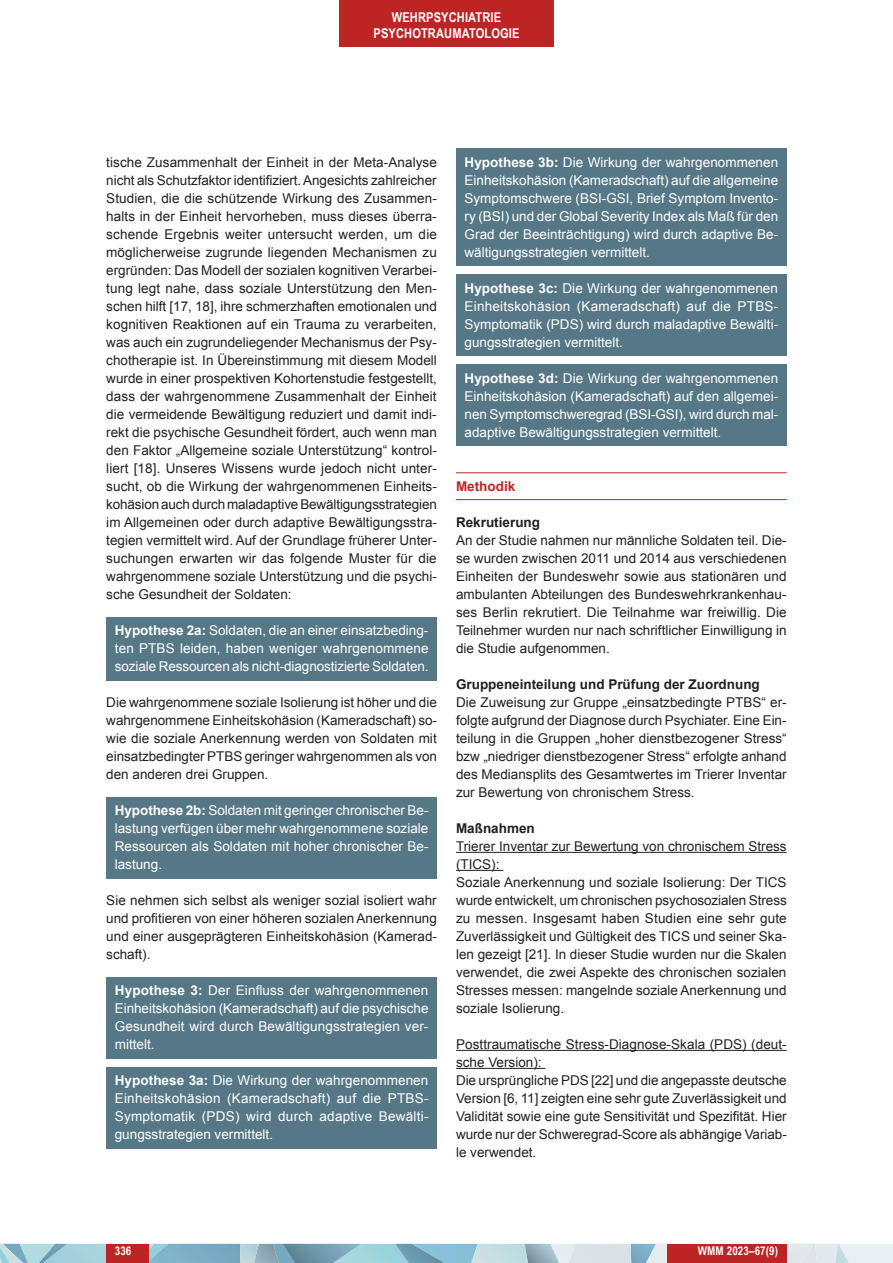
<style>
.page{position:relative;width:893px;height:1263px;background:#fff}
.page>*{position:absolute;margin:0;border:0;box-sizing:border-box;transform-origin:0 0}
.t1{font:13.5px/18px "Arial";color:#231f20;text-align:justify}
.t2{font:13.5px/18px "Arial";color:#fff;text-align:justify}
.t3{font:700 13.5px "Arial";color:#231f20}
.t4{font:700 13.5px/16.2px "Arial Narrow";letter-spacing:.01em;color:#fff;text-align:center}
.t5{font:700 13.5px "Arial";color:#bc2524}
.t6{font:700 12px "Arial Narrow";letter-spacing:.01em;color:#fff}
.s1{font-weight:700}
</style>
<div class="page">
<svg style="left:0;top:1244px;width:893px;height:19px"></svg>
<div style="left:106px;top:1244px;width:43px;height:19px;background:#bc2524"></div>
<div style="left:668px;top:1244px;width:119px;height:19px;background:#bc2524"></div>
<div style="left:106px;top:617px;width:331px;height:63px;background:#567886"></div>
<div style="left:106px;top:797px;width:331px;height:81px;background:#567886"></div>
<div style="left:106px;top:977px;width:331px;height:81px;background:#567886"></div>
<div style="left:106px;top:1067px;width:331px;height:81px;background:#567886"></div>
<div style="left:456px;top:149px;width:331px;height:117px;background:#567886"></div>
<div style="left:456px;top:275px;width:331px;height:81px;background:#567886"></div>
<div style="left:456px;top:365px;width:331px;height:81px;background:#567886"></div>
<hr style="left:456px;top:472px;width:331px;height:1px;background:#bc2524">
<hr style="left:456px;top:499px;width:331px;height:1px;background:#bc2524">
<hr style="left:456px;top:852px;width:331px;height:1px;background:#231f20">
<hr style="left:456px;top:870px;width:47px;height:1px;background:#231f20">
<hr style="left:456px;top:1050px;width:331px;height:1px;background:#231f20">
<hr style="left:456px;top:1068px;width:89px;height:1px;background:#231f20">
<div style="left:339px;top:0;width:214px;height:47px;background:#bc2524"></div>
<p class="t4" style="left:373px;top:9px;width:147px">WEHRPSYCHIATRIE<br>PSYCHOTRAUMATOLOGIE</p>
<p class="t1" style="left:106px;top:153px;width:332px">tische Zusammenhalt der Einheit in der Meta-Analyse nicht als Schutzfaktor identifiziert. Angesichts zahlreicher Studien, die die schützende Wirkung des Zusammen&shy;halts in der Einheit hervorheben, muss dieses überra&shy;schende Ergebnis weiter untersucht werden, um die möglicherweise zugrunde liegenden Mechanismen zu ergründen: Das Modell der sozialen kognitiven Verarbei&shy;tung legt nahe, dass soziale Unterstützung den Men&shy;schen hilft [17, 18], ihre schmerzhaften emotionalen und kognitiven Reaktionen auf ein Trauma zu verarbeiten, was auch ein zugrundeliegender Mechanismus der Psy&shy;chotherapie ist. In Übereinstimmung mit diesem Modell wurde in einer prospektiven Kohortenstudie festgestellt, dass der wahrgenommene Zusammenhalt der Einheit die vermeidende Bewältigung reduziert und damit indi&shy;rekt die psychische Gesundheit fördert, auch wenn man den Faktor „Allgemeine soziale Unterstützung“ kontrol&shy;liert [18]. Unseres Wissens wurde jedoch nicht unter&shy;sucht, ob die Wirkung der wahrgenommenen Einheits&shy;kohäsion auch durch maladaptive Bewältigungsstrategien im Allgemeinen oder durch adaptive Bewältigungsstra&shy;tegien vermittelt wird. Auf der Grundlage früherer Unter&shy;suchungen erwarten wir das folgende Muster für die wahrgenommene soziale Unterstützung und die psychi&shy;sche Gesundheit der Soldaten:</p>
<p class="t2" style="left:115px;top:621px;width:315px"><span class="s1">Hypothese 2a:</span> Soldaten, die an einer einsatzbeding&shy;ten PTBS leiden, haben weniger wahrgenommene soziale Ressourcen als nicht-diagnostizierte Soldaten.</p>
<p class="t1" style="left:106px;top:693px;width:332px">Die wahrgenommene soziale Isolierung ist höher und die wahrgenommene Einheitskohäsion (Kameradschaft) so&shy;wie die soziale Anerkennung werden von Soldaten mit einsatzbedingter PTBS geringer wahrgenommen als von den anderen drei Gruppen.</p>
<p class="t2" style="left:115px;top:801px;width:315px"><span class="s1">Hypothese 2b:</span> Soldaten mit geringer chronischer Be&shy;lastung verfügen über mehr wahrgenommene soziale Ressourcen als Soldaten mit hoher chronischer Be&shy;lastung.</p>
<p class="t1" style="left:106px;top:891px;width:332px">Sie nehmen sich selbst als weniger sozial isoliert wahr und profitieren von einer höheren sozialen Anerkennung und einer ausgeprägteren Einheitskohäsion (Kamerad&shy;schaft).</p>
<p class="t2" style="left:115px;top:981px;width:315px"><span class="s1">Hypothese 3:</span> Der Einfluss der wahrgenommenen Einheitskohäsion (Kameradschaft) auf die psychische Gesundheit wird durch Bewältigungsstrategien ver&shy;mittelt.</p>
<p class="t2" style="left:115px;top:1071px;width:315px"><span class="s1">Hypothese 3a:</span> Die Wirkung der wahrgenommenen Einheitskohäsion (Kameradschaft) auf die PTBS-Symptomatik (PDS) wird durch adaptive Bewälti&shy;gungsstrategien vermittelt.</p>
<p class="t2" style="left:465px;top:153px;width:315px"><span class="s1">Hypothese 3b:</span> Die Wirkung der wahrgenommenen Einheitskohäsion (Kameradschaft) auf die allgemeine Symptomschwere (BSI-GSI, Brief Symptom Invento&shy;ry (BSI) und der Global Severity Index als Maß für den Grad der Beeinträchtigung) wird durch adaptive Be&shy;wältigungsstrategien vermittelt.</p>
<p class="t2" style="left:465px;top:279px;width:315px"><span class="s1">Hypothese 3c:</span> Die Wirkung der wahrgenommenen Einheitskohäsion (Kameradschaft) auf die PTBS-Symptomatik (PDS) wird durch maladaptive Bewälti&shy;gungsstrategien vermittelt.</p>
<p class="t2" style="left:465px;top:369px;width:315px"><span class="s1">Hypothese 3d:</span> Die Wirkung der wahrgenommenen Einheitskohäsion (Kameradschaft) auf den allgemei&shy;nen Symptomschweregrad (BSI-GSI), wird durch mal&shy;adaptive Bewältigungsstrategien vermittelt.</p>
<p class="t5" style="left:456px;top:477px;width:61px">Methodik</p>
<p class="t3" style="left:456px;top:513px;width:86px">Rekrutierung</p>
<p class="t1" style="left:456px;top:531px;width:332px">An der Studie nahmen nur männliche Soldaten teil. Die&shy;se wurden zwischen 2011 und 2014 aus verschiedenen Einheiten der Bundeswehr sowie aus stationären und ambulanten Abteilungen des Bundeswehrkrankenhau&shy;ses Berlin rekrutiert. Die Teilnahme war freiwillig. Die Teilnehmer wurden nur nach schriftlicher Einwilligung in die Studie aufgenommen.</p>
<p class="t3" style="left:456px;top:675px;width:305px">Gruppeneinteilung und Prüfung der Zuordnung</p>
<p class="t1" style="left:456px;top:693px;width:332px">Die Zuweisung zur Gruppe „einsatzbedingte PTBS“ er&shy;folgte aufgrund der Diagnose durch Psychiater. Eine Ein&shy;teilung in die Gruppen „hoher dienstbezogener Stress“ bzw „niedriger dienstbezogener Stress“ erfolgte anhand des Mediansplits des Gesamtwertes im Trierer Inventar zur Bewertung von chronischem Stress.</p>
<p class="t3" style="left:456px;top:819px;width:80px">Maßnahmen</p>
<p class="t1" style="left:456px;top:837px;width:332px;text-align:left">Trierer Inventar zur Bewertung von chronischem Stress (TICS):<br>Soziale Anerkennung und soziale Isolierung: Der TICS wurde entwickelt, um chronischen psychosozialen Stress zu messen. Insgesamt haben Studien eine sehr gute Zuverlässigkeit und Gültigkeit des TICS und seiner Ska&shy;len gezeigt [21]. In dieser Studie wurden nur die Skalen verwendet, die zwei Aspekte des chronischen sozialen Stresses messen: mangelnde soziale Anerkennung und soziale Isolierung.</p>
<p class="t1" style="left:456px;top:1035px;width:332px;text-align:left">Posttraumatische Stress-Diagnose-Skala (PDS) (deut&shy;sche Version):<br>Die ursprüngliche PDS [22] und die angepasste deutsche Version [6, 11] zeigten eine sehr gute Zuverlässigkeit und Validität sowie eine gute Sensitivität und Spezifität. Hier wurde nur der Schweregrad-Score als abhängige Variab&shy;le verwendet.</p>
<p class="t6" style="left:115px;top:1242px;width:18px">336</p>
<p class="t6" style="left:698px;top:1242px;width:82px">WMM 2023–67(9)</p>
</div>
